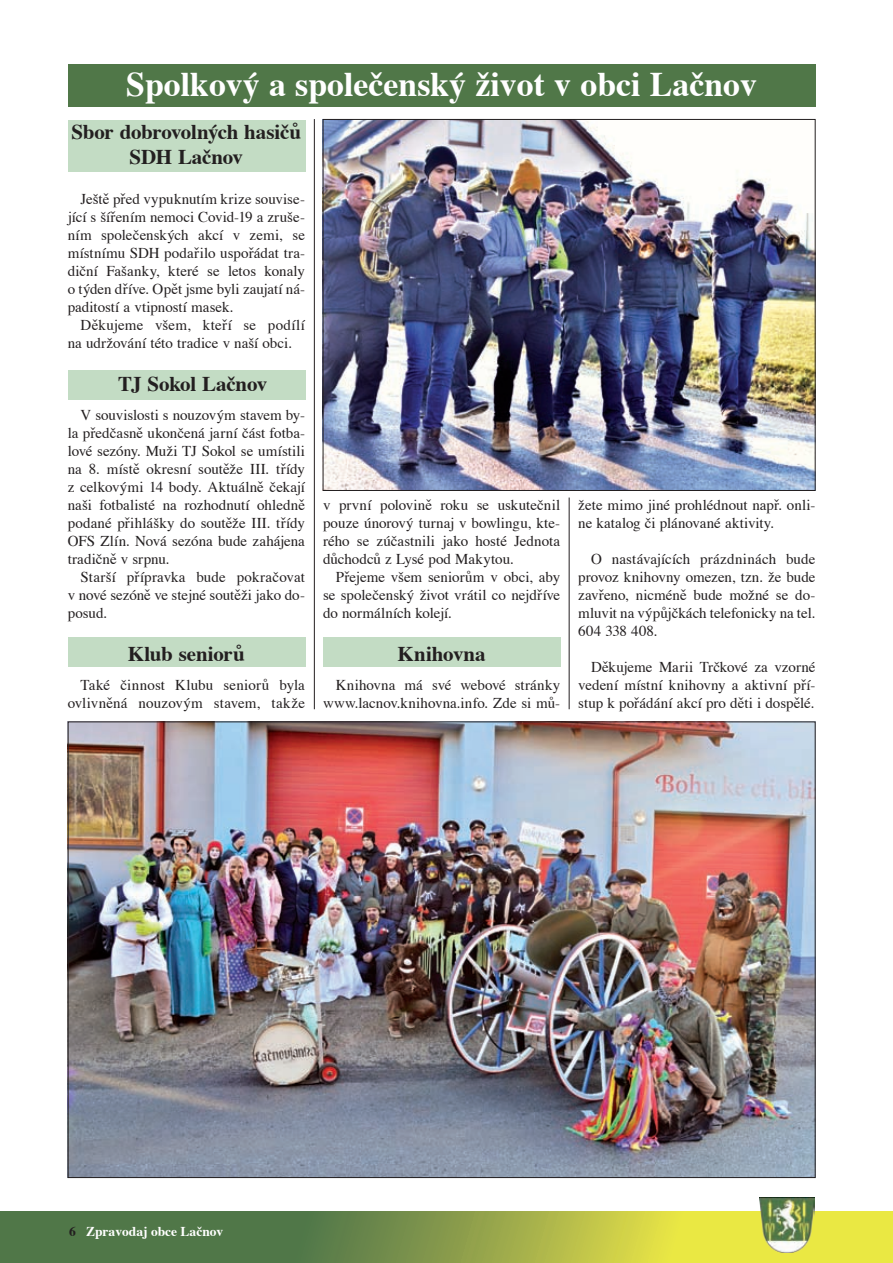
<style>
.page{position:relative;width:893px;height:1263px;background:#fff}
.page>*{position:absolute;margin:0;border:0;box-sizing:border-box;transform-origin:0 0}
.t1{font:700 34.5px "Times";color:#fff}
.t2{font:700 21px/25.2px "Times";letter-spacing:-.005em;color:#231f20;text-align:center}
.t3{font:15px/18px "Times";letter-spacing:.005em;color:#231f20;text-align:justify}
.t4{font:700 13.5px "Times";color:#fff}
.s1{color:#231f20}
</style>
<div class="page">
<svg style="left:0;top:1212px;width:893px;height:51px;background:#8fa347"></svg>
<img style="left:759px;top:1198px;width:55px;height:54px">
<div style="left:323px;top:637px;width:238px;height:30px;background:#c3dcc4"></div>
<div style="left:68px;top:637px;width:238px;height:30px;background:#c3dcc4"></div>
<div style="left:68px;top:370px;width:238px;height:30px;background:#c3dcc4"></div>
<div style="left:68px;top:120px;width:238px;height:51px;background:#c3dcc4"></div>
<div style="left:68px;top:64px;width:747px;height:42px;background:#507748"></div>
<img style="left:325px;top:121px;width:488px;height:368px">
<img style="left:70px;top:723px;width:743px;height:453px">
<hr style="left:314px;top:119px;width:1px;height:590px;background:#231f20">
<hr style="left:569px;top:497px;width:1px;height:212px;background:#231f20">
<h1 class="t1" style="left:126px;top:61px;width:632px">Spolkový a společenský život v obci Lačnov</h1>
<h2 class="t2" style="left:71px;top:120px;width:231px">Sbor dobrovolných hasičů<br>SDH Lačnov</h2>
<p class="t3" style="left:68px;top:191px;width:239px;text-indent:13px">Ještě před vypuknutím krize souvise&shy;jící s šířením nemoci Covid-19 a zruše&shy;ním společenských akcí v zemi, se místnímu SDH podařilo uspořádat tra&shy;diční Fašanky, které se letos konaly o týden dříve. Opět jsme byli zaujatí ná&shy;paditostí a vtipností masek.</p>
<p class="t3" style="left:68px;top:317px;width:239px;text-indent:13px">Děkujeme všem, kteří se podílí na udržování této tradice v naší obci.</p>
<h2 class="t2" style="left:118px;top:372px;width:150px">TJ Sokol Lačnov</h2>
<p class="t3" style="left:68px;top:407px;width:239px;text-indent:13px">V souvislosti s nouzovým stavem by&shy;la předčasně ukončená jarní část fotba&shy;lové sezóny. Muži TJ Sokol se umístili na 8. místě okresní soutěže III. třídy z celkovými 14 body. Aktuálně čekají naši fotbalisté na rozhodnutí ohledně podané přihlášky do soutěže III. třídy OFS Zlín. Nová sezóna bude zahájena tradičně v srpnu.</p>
<p class="t3" style="left:68px;top:569px;width:239px;text-indent:13px">Starší přípravka bude pokračovat v nové sezóně ve stejné soutěži jako do&shy;posud.</p>
<h2 class="t2" style="left:128px;top:642px;width:118px">Klub seniorů</h2>
<p class="t3" style="left:68px;top:677px;width:239px;text-align:right">Také činnost Klubu seniorů byla ovlivněná nouzovým stavem, takže</p>
<p class="t3" style="left:323px;top:497px;width:239px">v první polovině roku se uskutečnil pouze únorový turnaj v bowlingu, kte&shy;rého se zúčastnili jako hosté Jednota důchodců z Lysé pod Makytou.</p>
<p class="t3" style="left:323px;top:569px;width:239px;text-indent:13px">Přejeme všem seniorům v obci, aby se společenský život vrátil co nejdříve do normálních kolejí.</p>
<h2 class="t2" style="left:398px;top:642px;width:90px">Knihovna</h2>
<p class="t3" style="left:323px;top:677px;width:239px;text-align:right">Knihovna má své webové stránky www.lacnov.knihovna.info. Zde si mů-</p>
<p class="t3" style="left:578px;top:497px;width:239px">žete mimo jiné prohlédnout např. onli&shy;ne katalog či plánované aktivity.</p>
<p class="t3" style="left:578px;top:551px;width:239px;text-indent:13px">O nastávajících prázdninách bude provoz knihovny omezen, tzn. že bude zavřeno, nicméně bude možné se do&shy;mluvit na výpůjčkách telefonicky na tel.<br>604 338 408.</p>
<p class="t3" style="left:578px;top:659px;width:239px;text-indent:13px">Děkujeme Marii Trčkové za vzorné vedení místní knihovny a aktivní pří&shy;stup k pořádání akcí pro děti i dospělé.</p>
<p class="t4" style="left:69px;top:1223px;width:156px"><span class="s1">6</span> Zpravodaj obce Lačnov</p>
</div>
